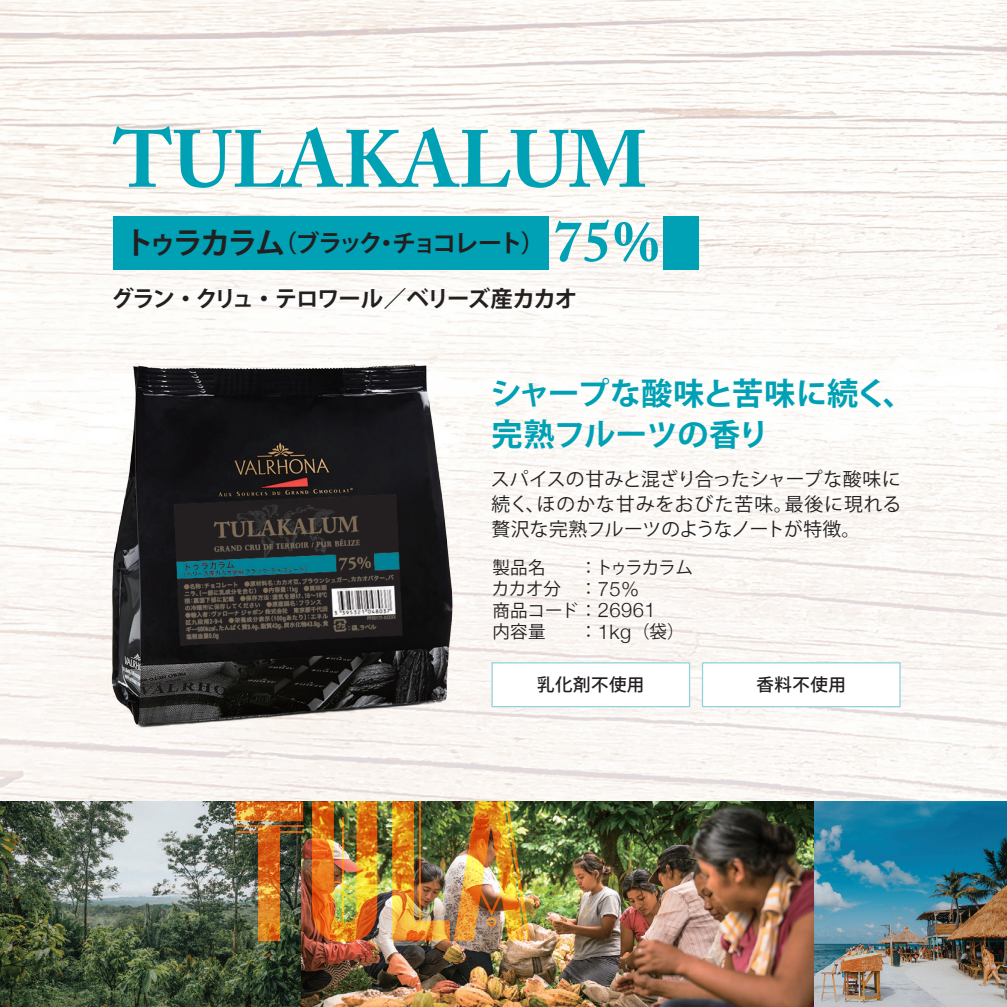
<style>
.page{position:relative;width:1007px;height:1007px;background:#fff}
.page>*{position:absolute;margin:0;border:0;box-sizing:border-box;transform-origin:0 0}
.t1{font:700 80px "Adobe Caslon Pro";color:#00a1b5}
.t2{font:700 57.25px "Adobe Caslon Pro";color:#00a1b5}
.t3{font:700 31.25px/41.2px "Koz Go Pro";letter-spacing:-.015em;color:#00a1b5}
.t4{font:700 24px "Koz Go Pro";letter-spacing:-.145em;color:#231f20}
.t5{font:700 22.5px "Koz Go Pro";letter-spacing:-.065em;color:#231f20}
.t6{font:18.75px/25px "Koz Go Pro";letter-spacing:.025em;color:#231f20;text-align:justify}
.t7{font:17.5px/21.2px "Koz Go Pro";letter-spacing:-.015em;color:#231f20}
.t8{font:500 17.5px "Koz Go Pro";letter-spacing:.025em;color:#231f20}
.s1{font-size:30px}
.s2{font-family:"Helvetica Neue";font-weight:300;font-size:20.25px}
</style>
<div class="page">
<img style="left:0;top:0;width:1006px;height:801px">
<img style="left:0;top:801px;width:1006px;height:205px">
<img style="left:312px;top:801px;width:65px;height:141px">
<hr style="left:342px;top:816px;width:2px;height:123px;background:#e49238">
<img style="left:392px;top:801px;width:138px;height:139px">
<svg style="left:235px;top:801px;width:68px;height:20px"></svg>
<svg style="left:258px;top:826px;width:22px;height:114px;background:#da7420"></svg>
<hr style="left:236px;top:825px;width:67px;height:1px;background:#e49238">
<hr style="left:236px;top:831px;width:67px;height:1px;background:#e49238">
<div style="left:113px;top:216px;width:435px;height:53px;background:#00a1b5"></div>
<div style="left:663px;top:216px;width:35px;height:53px;background:#00a1b5"></div>
<img style="left:100px;top:346px;width:360px;height:420px">
<div style="left:492px;top:662px;width:197px;height:44px;background:#fff"></div>
<div style="left:491px;top:662px;width:199px;height:45px;border:1px solid #90d1dc"></div>
<div style="left:702px;top:662px;width:197px;height:44px;background:#fff"></div>
<div style="left:701px;top:662px;width:199px;height:45px;border:1px solid #90d1dc"></div>
<h1 class="t1" style="left:113px;top:112px;width:536px">TULAKALUM</h1>
<p class="t4" style="left:124px;top:228px;width:422px"><span class="s1">トゥラカラム</span>（ブラック・チョコレート）</p>
<h2 class="t2" style="left:553px;top:208px;width:107px">75%</h2>
<p class="t5" style="left:111px;top:284px;width:467px">グラン・クリュ・テロワール／ベリーズ産カカオ</p>
<h3 class="t3" style="left:490px;top:374px;width:425px">シャープな酸味と苦味に続く、完熟フルーツの香り</h3>
<p class="t6" style="left:490px;top:466px;width:412px">スパイスの甘みと混ざり合ったシャープな酸味に続く、ほのかな甘みをおびた苦味。最後に現れる贅沢な完熟フルーツのようなノートが特徴。</p>
<p class="t7" style="left:492px;top:557px;width:55px">製品名</p>
<p class="t7" style="left:492px;top:557px;width:202px;text-indent:88px">：トゥラカラムカカオ分 ：<span class="s2">75%<br></span>商品コード：<span class="s2">26961<br></span>内容量</p>
<p class="t7" style="left:580px;top:621px;width:106px">：<span class="s2">1kg</span>（袋）</p>
<p class="t8" style="left:537px;top:673px;width:109px">乳化剤不使用</p>
<p class="t8" style="left:756px;top:673px;width:91px">香料不使用</p>
</div>
